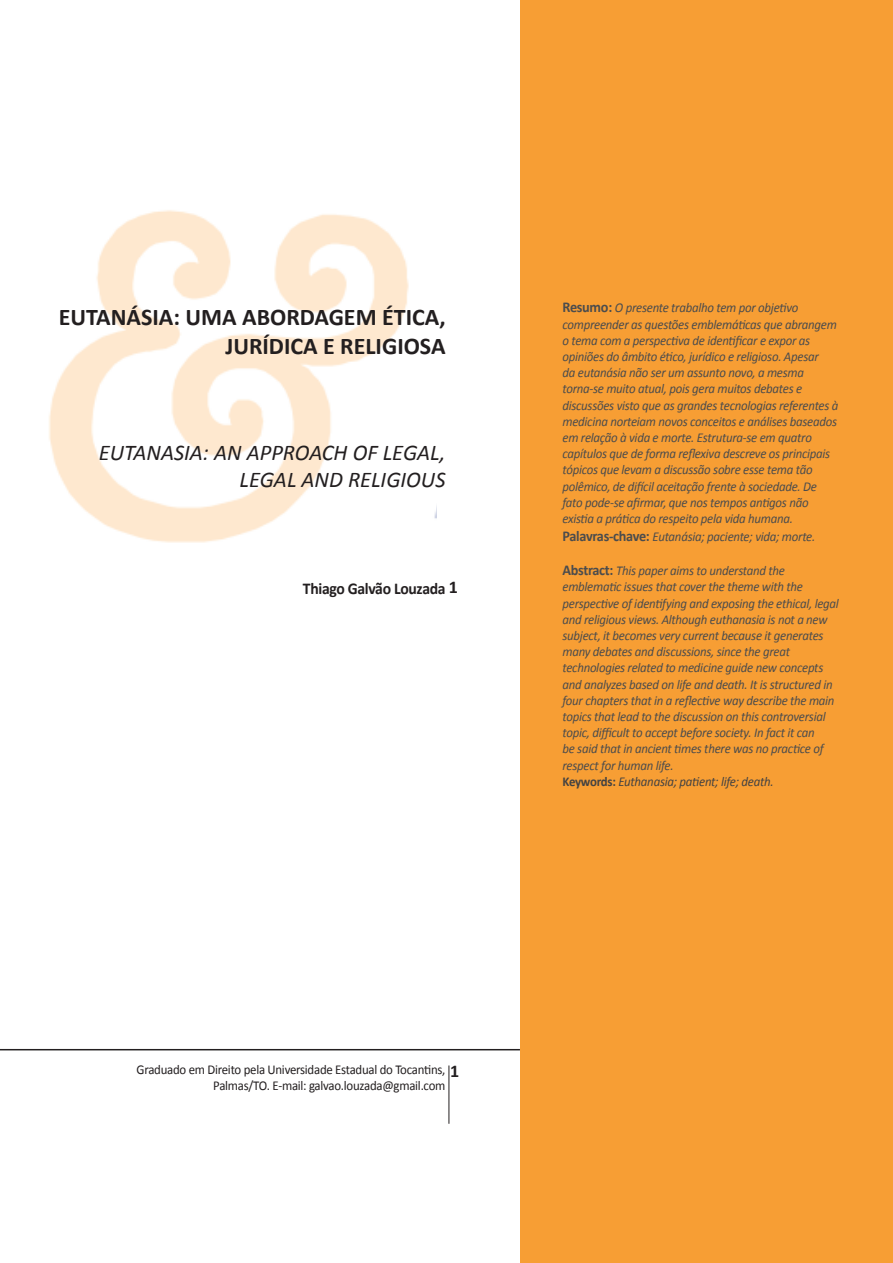
<style>
.page{position:relative;width:893px;height:1263px;background:#fff}
.page>*{position:absolute;margin:0;border:0;box-sizing:border-box;transform-origin:0 0}
.t1{font:700 24px/28.8px "Calibri";color:#231f20;text-align:right}
.t2{font:italic 22.5px/27px "Calibri";color:#231f20;text-align:right}
.t3{font:700 18px "Calibri";color:#231f20}
.t4{font:700 16.5px "Calibri";letter-spacing:-.02em;color:#231f20;scale:.95 1}
.t5{font:italic 13.5px/16.2px "Calibri";letter-spacing:-.02em;color:#4b4c4d;scale:.95 1}
.t6{font:13.5px/16.2px "Calibri";letter-spacing:-.02em;color:#231f20;text-align:right;scale:.95 1}
.s1{font-size:18px}
.s2{font-weight:700;font-style:normal;font-size:15px}
.s3{font-weight:700;font-style:normal;color:#434242}
.s4{color:#434242}
</style>
<div class="page">
<div style="left:521px;top:0;width:372px;height:1263px;background:#f79e34"></div>
<img style="left:49px;top:210px;width:387px;height:333px">
<hr style="left:0;top:1049px;width:520px;height:1px;background:#231f20">
<hr style="left:449px;top:1065px;width:1px;height:59px;background:#231f20">
<h1 class="t1" style="left:59px;top:303px;width:388px">EUTANÁSIA: UMA ABORDAGEM ÉTICA,<br>JURÍDICA E RELIGIOSA</h1>
<h2 class="t2" style="left:99px;top:438px;width:348px">EUTANASIA: AN APPROACH OF LEGAL,<br>LEGAL AND RELIGIOUS</h2>
<p class="t4" style="left:303px;top:578px;width:165px">Thiago Galvão Louzada <span class="s1">1</span></p>
<p class="t5" style="left:562px;top:299px;width:292px"><span class="s2">Resumo:</span> O presente trabalho tem por objetivo compreender as questões emblemáticas que abrangem o tema com a perspectiva de identificar e expor as opiniões do âmbito ético, jurídico e religioso. Apesar<br>da eutanásia não ser um assunto novo, a mesma torna-se muito atual, pois gera muitos debates e discussões visto que as grandes tecnologias referentes à medicina norteiam novos conceitos e análises baseados em relação à vida e morte. Estrutura-se em quatro capítulos que de forma reflexiva descreve os principais tópicos que levam a discussão sobre esse tema tão polêmico, de difícil aceitação frente à sociedade. De fato pode-se afirmar, que nos tempos antigos não existia a prática do respeito pela vida humana.</p>
<p class="t5" style="left:562px;top:528px;width:268px"><span class="s2">Palavras-chave:</span> Eutanásia; paciente; vida; morte.</p>
<p class="t5" style="left:562px;top:562px;width:292px"><span class="s2">Abstract:</span> This paper aims to understand the emblematic issues that cover the theme with the perspective of identifying and exposing the ethical, legal and religious views. Although euthanasia is not a new subject, it becomes very current because it generates many debates and discussions, since the great technologies related to medicine guide new concepts and analyzes based on life and death. It is structured in four chapters that in a reflective way describe the main topics that lead to the discussion on this controversial topic, difficult to accept before society. In fact it can<br>be said that in ancient times there was no practice of respect for human life.<br><span class="s3">Keywords:</span> <span class="s4">Euthanasia; patient; life; death.</span></p>
<p class="t6" style="left:137px;top:1062px;width:327px">Graduado em Direito pela Universidade Estadual do Tocantins,<br>Palmas/TO. E-mail: galvao.louzada@gmail.com</p>
<h3 class="t3" style="left:450px;top:1059px;width:11px">1</h3>
</div>
